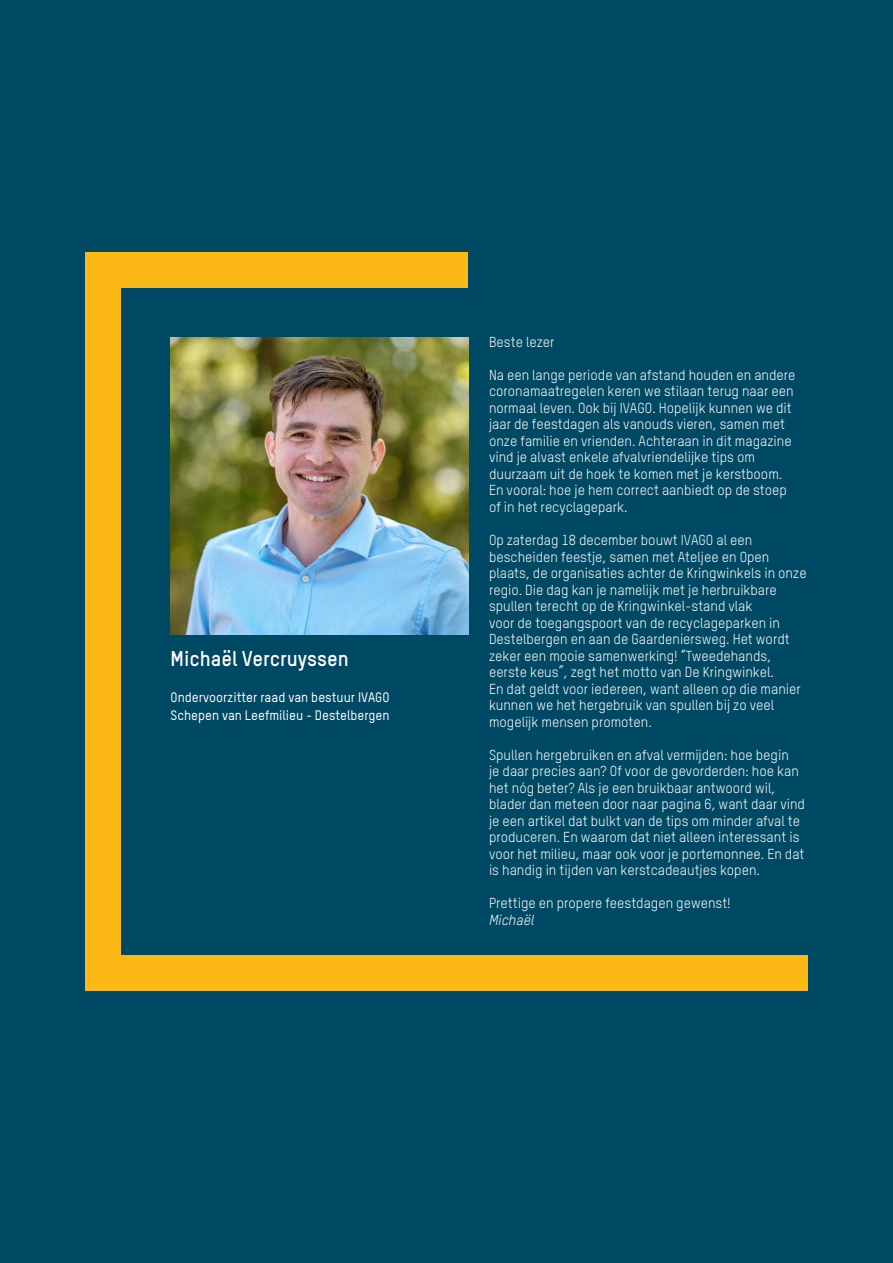
<style>
.page{position:relative;width:893px;height:1263px;background:#004964}
.page>*{position:absolute;margin:0;border:0;box-sizing:border-box;transform-origin:0 0}
.t1{font:700 21px "TSTAR";color:#fff}
.calendarium_datum{font:14.25px/16.5px "TSTAR";color:#fff}
.calendarium_datum-2{font:italic 14.25px "TSTAR";color:#fff}
.t2{font:500 13.5px "TSTAR";color:#fff}
</style>
<div class="page">
<div style="left:85px;top:252px;width:723px;height:738px;background:#fcb814"></div>
<div style="left:121px;top:288px;width:687px;height:666px;background:#004964"></div>
<div style="left:468px;top:249px;width:382px;height:701px;background:#004964"></div>
<img style="left:171px;top:338px;width:297px;height:297px">
<p class="t1" style="left:171px;top:645px;width:180px">Michaël Vercruyssen</p>
<p class="t2" style="left:171px;top:689px;width:220px">Ondervoorzitter raad van bestuur IVAGO</p>
<p class="t2" style="left:171px;top:707px;width:220px">Schepen van Leefmilieu - Destelbergen</p>
<p class="calendarium_datum" style="left:489px;top:333px;width:67px">Beste lezer</p>
<p class="calendarium_datum" style="left:489px;top:366px;width:308px">Na een lange periode van afstand houden en andere coronamaatregelen keren we stilaan terug naar een normaal leven. Ook bij IVAGO. Hopelijk kunnen we dit jaar de feestdagen als vanouds vieren, samen met onze familie en vrienden. Achteraan in dit magazine vind je alvast enkele afvalvriendelijke tips om duurzaam uit de hoek te komen met je kerstboom.</p>
<p class="calendarium_datum" style="left:489px;top:482px;width:299px">En vooral: hoe je hem correct aanbiedt op de stoep</p>
<p class="calendarium_datum" style="left:489px;top:498px;width:140px">of in het recyclagepark.</p>
<p class="calendarium_datum" style="left:489px;top:531px;width:319px">Op zaterdag 18 december bouwt IVAGO al een bescheiden feestje, samen met Ateljee en Open plaats, de organisaties achter de Kringwinkels in onze regio. Die dag kan je namelijk met je herbruikbare spullen terecht op de Kringwinkel-stand vlak<br>voor de toegangspoort van de recyclageparken in Destelbergen en aan de Gaardeniersweg. Het wordt zeker een mooie samenwerking! “Tweedehands, eerste keus”, zegt het motto van De Kringwinkel.</p>
<p class="calendarium_datum" style="left:489px;top:680px;width:313px">En dat geldt voor iedereen, want alleen op die manier kunnen we het hergebruik van spullen bij zo veel mogelijk mensen promoten.</p>
<p class="calendarium_datum" style="left:489px;top:746px;width:317px">Spullen hergebruiken en afval vermijden: hoe begin<br>je daar precies aan? Of voor de gevorderden: hoe kan het nóg beter? Als je een bruikbaar antwoord wil, blader dan meteen door naar pagina 6, want daar vind je een artikel dat bulkt van de tips om minder afval te produceren. En waarom dat niet alleen interessant is voor het milieu, maar ook voor je portemonnee. En dat is handig in tijden van kerstcadeautjes kopen.</p>
<p class="calendarium_datum" style="left:489px;top:894px;width:243px">Prettige en propere feestdagen gewenst!</p>
<p class="calendarium_datum-2" style="left:489px;top:911px;width:47px">Michaël</p>
</div>
